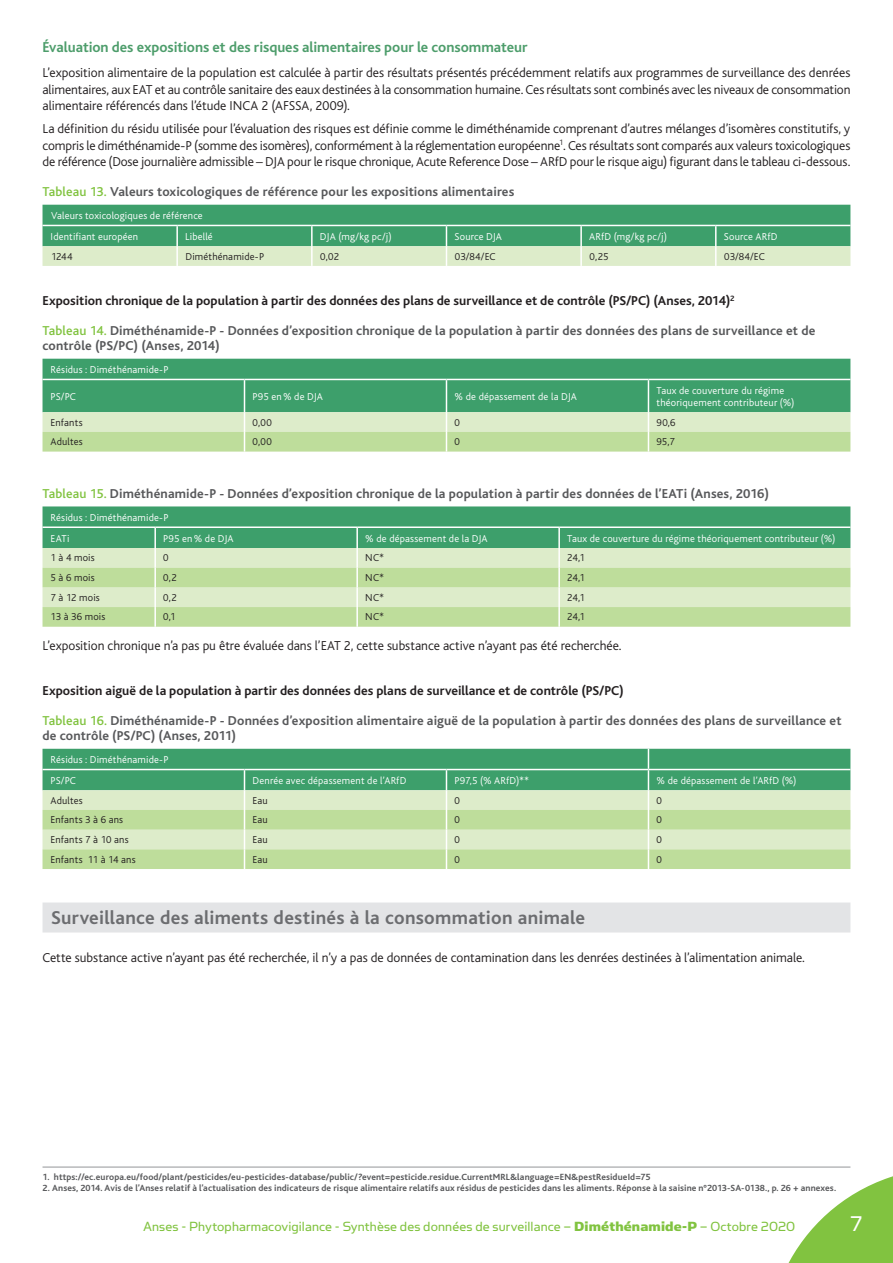
<style>
.page{position:relative;width:893px;height:1263px;background:#fff}
.page>*{position:absolute;margin:0;border:0;box-sizing:border-box;transform-origin:0 0}
.t1{font:24px "Simian Text Orangutan";color:#fff}
.t2{font:700 19.5px "Bliss";letter-spacing:.015em;color:#6c6d70}
.t3{font:15px "Simian Text Orangutan";letter-spacing:.01em;color:#81c340}
.t4{font:700 15px "Bliss";letter-spacing:-.005em;color:#4d9d6b}
.t5{font:300 13.5px/16.5px "Bliss";letter-spacing:-.005em;color:#231f20;text-align:justify}
.t6{font:700 13.5px/15px "Bliss";letter-spacing:.01em;color:#57585a}
.t7{font:700 13.5px "Bliss";color:#231f20}
.t8{font:300 10.5px/20.7px "Bliss";letter-spacing:.015em;color:#fff}
.t9{font:300 10.5px "Bliss";letter-spacing:.015em;color:#231f20}
.t10{font:700 9.3px "Bliss";letter-spacing:.01em;color:#57585a}
.s1{font-weight:500;color:#81c340}
.s2{font-family:"Simian Text Chimpanzee"}
</style>
<div class="page">
<svg style="left:745px;top:1166px;width:148px;height:97px"></svg>
<hr style="left:43px;top:1167px;width:807px;height:1px;background:#939598">
<svg style="left:43px;top:205px;width:807px;height:61px;background:#76ba8e"></svg>
<svg style="left:43px;top:359px;width:807px;height:93px;background:#7ebe8d"></svg>
<div style="left:43px;top:506px;width:807px;height:42px;background:#3d9f6b"></div>
<div style="left:43px;top:548px;width:807px;height:20px;background:#ddecca"></div>
<svg style="left:43px;top:568px;width:807px;height:59px;background:#c8e2ab"></svg>
<hr style="left:154px;top:548px;width:2px;height:20px;background:#fff">
<hr style="left:356px;top:548px;width:2px;height:20px;background:#fff">
<hr style="left:558px;top:548px;width:2px;height:20px;background:#fff">
<svg style="left:154px;top:568px;width:2px;height:19px"></svg>
<svg style="left:356px;top:568px;width:2px;height:19px"></svg>
<svg style="left:558px;top:568px;width:2px;height:19px"></svg>
<hr style="left:154px;top:587px;width:2px;height:20px;background:#fff">
<hr style="left:356px;top:587px;width:2px;height:20px;background:#fff">
<hr style="left:558px;top:587px;width:2px;height:20px;background:#fff">
<hr style="left:154px;top:607px;width:2px;height:20px;background:#fff">
<hr style="left:356px;top:607px;width:2px;height:20px;background:#fff">
<hr style="left:558px;top:607px;width:2px;height:20px;background:#fff">
<hr style="left:43px;top:526px;width:112px;height:2px;background:#fff">
<hr style="left:155px;top:526px;width:202px;height:2px;background:#fff">
<hr style="left:154px;top:528px;width:2px;height:20px;background:#fff">
<hr style="left:357px;top:526px;width:202px;height:2px;background:#fff">
<hr style="left:356px;top:528px;width:2px;height:20px;background:#fff">
<hr style="left:559px;top:526px;width:291px;height:2px;background:#fff">
<hr style="left:558px;top:528px;width:2px;height:20px;background:#fff">
<svg style="left:43px;top:749px;width:807px;height:120px;background:#9ece9c"></svg>
<div style="left:43px;top:902px;width:807px;height:30px;background:#e3e4e6"></div>
<p class="t4" style="left:43px;top:40px;width:487px">Évaluation des expositions et des risques alimentaires pour le consommateur</p>
<p class="t5" style="left:43px;top:65px;width:809px">L’exposition alimentaire de la population est calculée à partir des résultats présentés précédemment relatifs aux programmes de surveillance des denrées alimentaires, aux EAT et au contrôle sanitaire des eaux destinées à la consommation humaine. Ces résultats sont combinés avec les niveaux de consommation alimentaire référencés dans l’étude INCA 2 (AFSSA, 2009).</p>
<p class="t5" style="left:43px;top:121px;width:809px">La définition du résidu utilisée pour l’évaluation des risques est définie comme le diméthénamide comprenant d’autres mélanges d’isomères constitutifs, y compris le diméthénamide-P (somme des isomères), conformément à la réglementation européenne<sup>1</sup>. Ces résultats sont comparés aux valeurs toxicologiques de référence (Dose journalière admissible – DJA pour le risque chronique, Acute Reference Dose – ARfD pour le risque aigu) figurant dans le tableau ci-dessous.</p>
<p class="t6" style="left:43px;top:185px;width:473px"><span class="s1">Tableau 13.</span> Valeurs toxicologiques de référence pour les expositions alimentaires</p>
<p class="t8" style="left:51px;top:205px;width:154px">Valeurs toxicologiques de référence<br>Identifiant européen</p>
<p class="t8" style="left:185px;top:226px;width:29px">Libellé</p>
<p class="t8" style="left:320px;top:226px;width:73px">DJA (mg/kg pc/j)</p>
<p class="t8" style="left:455px;top:226px;width:49px">Source DJA</p>
<p class="t8" style="left:589px;top:226px;width:79px">ARfD (mg/kg pc/j)</p>
<p class="t8" style="left:724px;top:226px;width:55px">Source ARfD</p>
<p class="t9" style="left:51px;top:251px;width:23px">1244</p>
<p class="t9" style="left:186px;top:251px;width:80px">Diméthénamide-P</p>
<p class="t9" style="left:320px;top:251px;width:20px">0,02</p>
<p class="t9" style="left:455px;top:251px;width:42px">03/84/EC</p>
<p class="t9" style="left:590px;top:251px;width:20px">0,25</p>
<p class="t9" style="left:724px;top:251px;width:42px">03/84/EC</p>
<p class="t7" style="left:43px;top:294px;width:693px">Exposition chronique de la population à partir des données des plans de surveillance et de contrôle (PS/PC) (Anses, 2014)<sup>2</sup></p>
<p class="t6" style="left:43px;top:324px;width:774px"><span class="s1">Tableau 14.</span> Diméthénamide-P - Données d’exposition chronique de la population à partir des données des plans de surveillance et de contrôle (PS/PC) (Anses, 2014)</p>
<p class="t8" style="left:51px;top:359px;width:119px">Résidus : Diméthénamide-P</p>
<p class="t8" style="left:51px;top:386px;width:27px">PS/PC</p>
<p class="t8" style="left:253px;top:386px;width:72px">P95 en% de DJA</p>
<p class="t8" style="left:455px;top:386px;width:124px">% de dépassement de la DJA</p>
<p class="t8" style="left:657px;top:385px;width:139px;line-height:12px">Taux de couverture du régime théoriquement contributeur (%)</p>
<p class="t9" style="left:51px;top:417px;width:34px">Enfants</p>
<p class="t9" style="left:253px;top:417px;width:21px">0,00</p>
<p class="t9" style="left:455px;top:417px;width:7px">0</p>
<p class="t9" style="left:657px;top:417px;width:21px">90,6</p>
<p class="t9" style="left:51px;top:436px;width:34px">Adultes</p>
<p class="t9" style="left:253px;top:436px;width:21px">0,00</p>
<p class="t9" style="left:455px;top:436px;width:7px">0</p>
<p class="t9" style="left:657px;top:436px;width:20px">95,7</p>
<p class="t6" style="left:43px;top:486px;width:728px"><span class="s1">Tableau 15.</span> Diméthénamide-P - Données d’exposition chronique de la population à partir des données de l’EATi (Anses, 2016)</p>
<p class="t8" style="left:51px;top:507px;width:119px">Résidus : Diméthénamide-P<br>EATi</p>
<p class="t8" style="left:163px;top:528px;width:72px">P95 en% de DJA</p>
<p class="t8" style="left:365px;top:528px;width:124px">% de dépassement de la DJA</p>
<p class="t8" style="left:567px;top:528px;width:270px">Taux de couverture du régime théoriquement contributeur (%)</p>
<p class="t9" style="left:51px;top:552px;width:46px">1 à 4 mois</p>
<p class="t9" style="left:163px;top:552px;width:7px">0</p>
<p class="t9" style="left:365px;top:552px;width:20px">NC*</p>
<p class="t9" style="left:567px;top:552px;width:19px">24,1</p>
<p class="t9" style="left:51px;top:572px;width:46px">5 à 6 mois</p>
<p class="t9" style="left:163px;top:572px;width:15px">0,2</p>
<p class="t9" style="left:365px;top:572px;width:20px">NC*</p>
<p class="t9" style="left:567px;top:572px;width:19px">24,1</p>
<p class="t9" style="left:51px;top:592px;width:51px">7 à 12 mois</p>
<p class="t9" style="left:163px;top:592px;width:15px">0,2</p>
<p class="t9" style="left:365px;top:592px;width:20px">NC*</p>
<p class="t9" style="left:567px;top:592px;width:19px">24,1</p>
<p class="t9" style="left:51px;top:611px;width:56px">13 à 36 mois</p>
<p class="t9" style="left:163px;top:611px;width:14px">0,1</p>
<p class="t9" style="left:365px;top:611px;width:20px">NC*</p>
<p class="t9" style="left:567px;top:611px;width:19px">24,1</p>
<p class="t5" style="left:43px;top:637px;width:581px">L’exposition chronique n’a pas pu être évaluée dans l’EAT 2, cette substance active n’ayant pas été recherchée.</p>
<p class="t7" style="left:43px;top:684px;width:583px">Exposition aiguë de la population à partir des données des plans de surveillance et de contrôle (PS/PC)</p>
<p class="t6" style="left:43px;top:714px;width:800px"><span class="s1">Tableau 16.</span> Diméthénamide-P - Données d’exposition alimentaire aiguë de la population à partir des données des plans de surveillance et de contrôle (PS/PC) (Anses, 2011)</p>
<p class="t8" style="left:51px;top:749px;width:119px">Résidus : Diméthénamide-P<br>PS/PC</p>
<p class="t8" style="left:253px;top:770px;width:155px">Denrée avec dépassement de l’ARfD</p>
<p class="t8" style="left:455px;top:770px;width:76px">P97,5 (% ARfD)**</p>
<p class="t8" style="left:657px;top:770px;width:141px">% de dépassement de l’ARfD (%)</p>
<p class="t9" style="left:51px;top:795px;width:34px">Adultes</p>
<p class="t9" style="left:253px;top:795px;width:17px">Eau</p>
<p class="t9" style="left:455px;top:795px;width:7px">0</p>
<p class="t9" style="left:657px;top:795px;width:7px">0</p>
<p class="t9" style="left:51px;top:814px;width:74px">Enfants 3 à 6 ans</p>
<p class="t9" style="left:253px;top:814px;width:17px">Eau</p>
<p class="t9" style="left:455px;top:814px;width:7px">0</p>
<p class="t9" style="left:657px;top:814px;width:7px">0</p>
<p class="t9" style="left:51px;top:834px;width:80px">Enfants 7 à 10 ans</p>
<p class="t9" style="left:253px;top:834px;width:17px">Eau</p>
<p class="t9" style="left:455px;top:834px;width:7px">0</p>
<p class="t9" style="left:657px;top:834px;width:7px">0</p>
<p class="t9" style="left:51px;top:854px;width:87px">Enfants 11 à 14 ans</p>
<p class="t9" style="left:253px;top:854px;width:17px">Eau</p>
<p class="t9" style="left:455px;top:854px;width:7px">0</p>
<p class="t9" style="left:657px;top:854px;width:7px">0</p>
<h2 class="t2" style="left:51px;top:907px;width:536px">Surveillance des aliments destinés à la consommation animale</h2>
<p class="t5" style="left:43px;top:949px;width:764px">Cette substance active n’ayant pas été recherchée, il n’y a pas de données de contamination dans les denrées destinées à l’alimentation animale.</p>
<p class="t10" style="left:43px;top:1172px;width:610px">1. https://ec.europa.eu/food/plant/pesticides/eu-pesticides-database/public/?event=pesticide.residue.CurrentMRL&amp;language=EN&amp;pestResidueId=75</p>
<p class="t10" style="left:43px;top:1183px;width:795px">2. Anses, 2014. Avis de l’Anses relatif à l’actualisation des indicateurs de risque alimentaire relatifs aux résidus de pesticides dans les aliments. Réponse à la saisine n°2013-SA-0138., p. 26 + annexes.</p>
<p class="t3" style="left:143px;top:1218px;width:654px">Anses - Phytopharmacovigilance - Synthèse des données de surveillance – <span class="s2">Diméthénamide-P</span> – Octobre 2020</p>
<h1 class="t1" style="left:850px;top:1210px;width:13px">7</h1>
</div>
